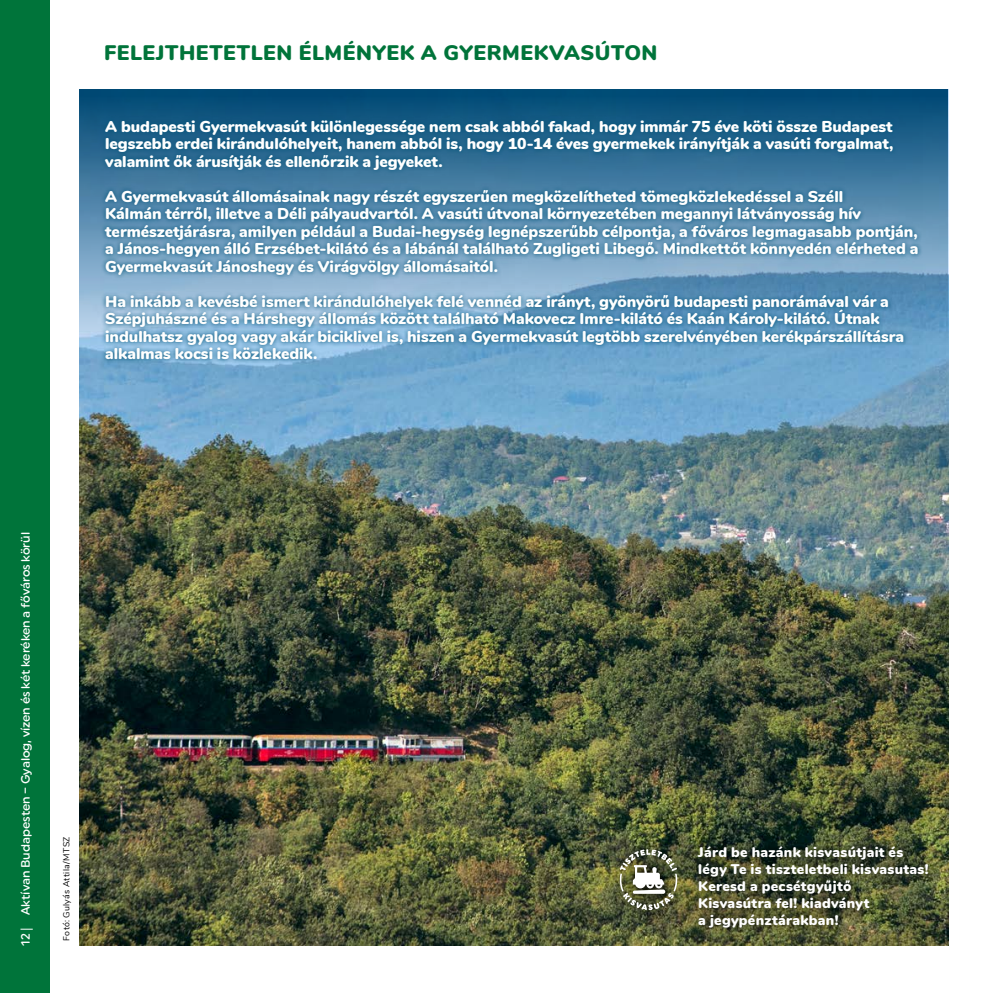
<style>
.page{position:relative;width:993px;height:993px;background:#fff}
.page>*{position:absolute;margin:0;border:0;box-sizing:border-box;transform-origin:0 0}
.t1{font:900 21px "Nunito";letter-spacing:.025em;color:#00743a}
.t2{font:900 15.75px/17.5px "Nunito";letter-spacing:-.005em;color:#fff}
.t3{font:900 14px/16.8px "Nunito";letter-spacing:.02em;color:#fff}
.t4{font:500 12.25px "Uniform Rnd";letter-spacing:-.005em;color:#fff}
.t5{font:8.75px "Nunito";letter-spacing:.04em;color:#000}
</style>
<div class="page">
<div style="left:0;top:0;width:50px;height:992px;background:#00743a"></div>
<svg style="left:20px;top:928px;width:13px;height:1px"></svg>
<img style="left:79px;top:479px;width:868px;height:466px">
<svg style="left:79px;top:89px;width:868px;height:390px;background:#5989a5"></svg>
<svg style="left:100px;top:115px;width:822px;height:249px;background:#4983a8"></svg>
<svg style="left:688px;top:837px;width:250px;height:99px;background:#42492b"></svg>
<svg style="left:609px;top:839px;width:78px;height:80px;background:#525835"></svg>
<svg style="left:619px;top:849px;width:58px;height:60px"></svg>
<h1 class="t1" style="left:104px;top:37px;width:554px">FELEJTHETETLEN ÉLMÉNYEK A GYERMEKVASÚTON</h1>
<p class="t2" style="left:105px;top:116px;width:789px;text-align:justify">A budapesti Gyermekvasút különlegessége nem csak abból fakad, hogy immár 75 éve köti össze Budapest legszebb erdei kirándulóhelyeit, hanem abból is, hogy 10-14 éves gyermekek irányítják a vasúti forgalmat, valamint ők árusítják és ellenőrzik a jegyeket.</p>
<p class="t2" style="left:105px;top:186px;width:814px">A Gyermekvasút állomásainak nagy részét egyszerűen megközelítheted tömegközlekedéssel a Széll<br>Kálmán térről, illetve a Déli pályaudvartól. A vasúti útvonal környezetében megannyi látványosság hív természetjárásra, amilyen például a Budai-hegység legnépszerűbb célpontja, a főváros legmagasabb pontján, a János-hegyen álló Erzsébet-kilátó és a lábánál található Zugligeti Libegő. Mindkettőt könnyedén elérheted a Gyermekvasút Jánoshegy és Virágvölgy állomásaitól.</p>
<p class="t2" style="left:105px;top:291px;width:800px">Ha inkább a kevésbé ismert kirándulóhelyek felé vennéd az irányt, gyönyörű budapesti panorámával vár a Szépjuhászné és a Hárshegy állomás között található Makovecz Imre-kilátó és Kaán Károly-kilátó. Útnak indulhatsz gyalog vagy akár biciklivel is, hiszen a Gyermekvasút legtöbb szerelvényében kerékpárszállításra alkalmas kocsi is közlekedik.</p>
<p class="t4" style="left:18px;top:914px;width:384px;rotate:-90deg">Aktívan Budapesten – Gyalog, vízen és két keréken a főváros körül</p>
<p class="t4" style="left:18px;top:945px;width:14px;rotate:-90deg">12</p>
<p class="t5" style="left:60px;top:940px;width:106px;rotate:-90deg">Fotó: Gulyás Attila/MTSZ</p>
<p class="t3" style="left:698px;top:843px;width:232px">Járd be hazánk kisvasútjait és légy Te is tiszteletbeli kisvasutas!<br>Keresd a pecsétgyűjtő<br>Kisvasútra fel! kiadványt<br>a jegypénztárakban!</p>
</div>
